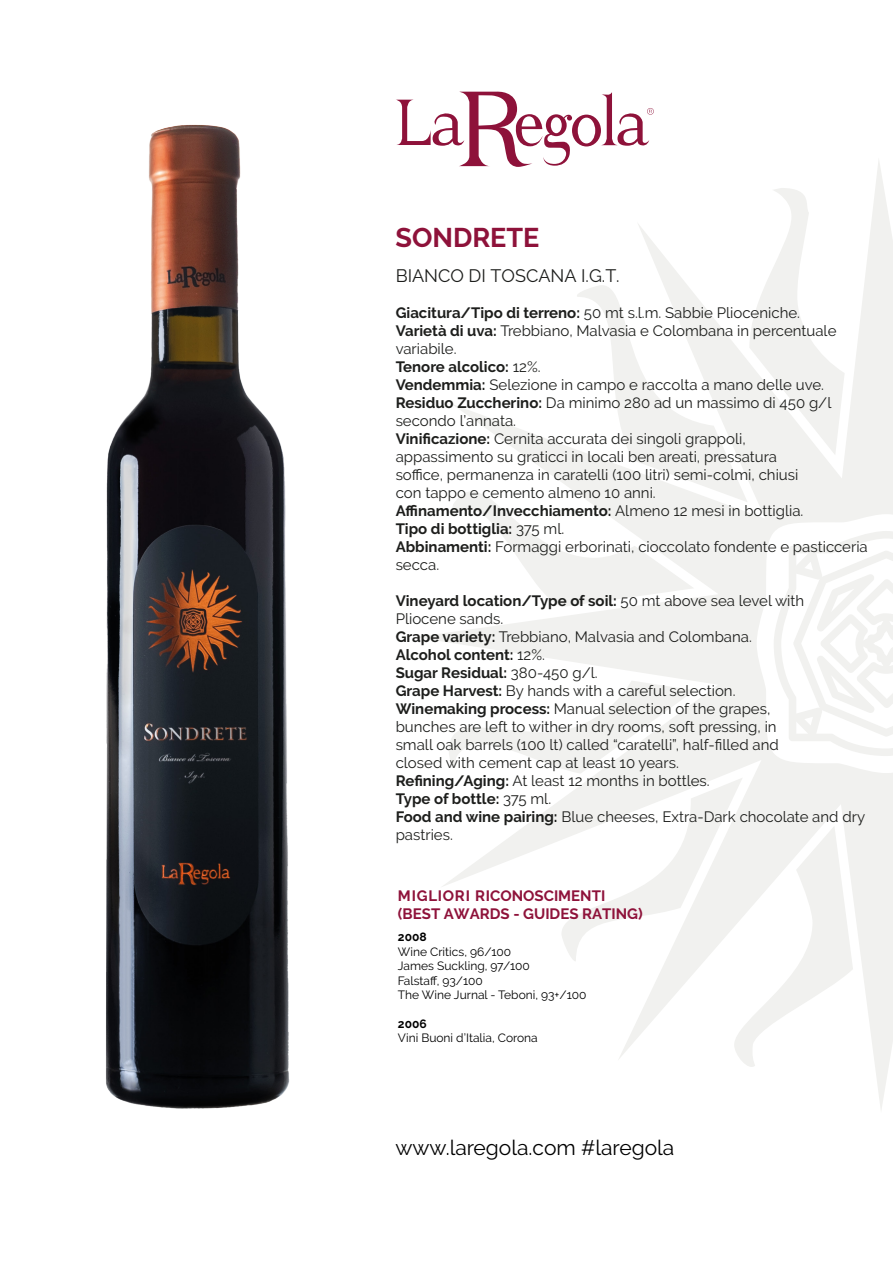
<style>
.page{position:relative;width:893px;height:1263px;background:#fff}
.page>*{position:absolute;margin:0;border:0;box-sizing:border-box;transform-origin:0 0}
.t1{font:700 27px "Raleway";color:#8e123a}
.t2{font:21px "Raleway";color:#000}
.t3{font:18px "Raleway";color:#1d1e1c}
.t4{font:15px/18px "Raleway";color:#1d1e1c}
.t5{font:700 15px/18px "Raleway";color:#8e123a}
.t6{font:12px/14.4px "Raleway";color:#010101}
.t7{font:700 12px "Raleway";color:#010101}
.s1{font-weight:700}
</style>
<div class="page">
<svg style="left:449px;top:188px;width:444px;height:884px"></svg>
<svg style="left:419px;top:91px;width:235px;height:76px"></svg>
<img style="left:106px;top:99px;width:313px;height:1010px">
<h1 class="t1" style="left:395px;top:222px;width:146px">SONDRETE</h1>
<p class="t3" style="left:396px;top:265px;width:226px">BIANCO DI TOSCANA I.G.T.</p>
<p class="t4" style="left:396px;top:303px;width:474px"><span class="s1">Giacitura/Tipo di terreno:</span> 50 mt s.l.m. Sabbie Plioceniche.<br><span class="s1">Varietà di uva:</span> Trebbiano, Malvasia e Colombana in percentuale variabile.<br><span class="s1">Tenore alcolico:</span> 12%.<br><span class="s1">Vendemmia:</span> Selezione in campo e raccolta a mano delle uve.<br><span class="s1">Residuo Zuccherino:</span> Da minimo 280 ad un massimo di 450 g/l secondo l’annata.<br><span class="s1">Vinificazione:</span> Cernita accurata dei singoli grappoli,<br>appassimento su graticci in locali ben areati, pressatura<br>soffice, permanenza in caratelli (100 litri) semi-colmi, chiusi<br>con tappo e cemento almeno 10 anni.<br><span class="s1">Affinamento/Invecchiamento:</span> Almeno 12 mesi in bottiglia.<br><span class="s1">Tipo di bottiglia:</span> 375 ml.<br><span class="s1">Abbinamenti:</span> Formaggi erborinati, cioccolato fondente e pasticceria secca.</p>
<p class="t4" style="left:396px;top:591px;width:471px"><span class="s1">Vineyard location/Type of soil:</span> 50 mt above sea level with Pliocene sands.<br><span class="s1">Grape variety:</span> Trebbiano, Malvasia and Colombana.<br><span class="s1">Alcohol content:</span> 12%.<br><span class="s1">Sugar Residual:</span> 380-450 g/l.<br><span class="s1">Grape Harvest:</span> By hands with a careful selection.<br><span class="s1">Winemaking process:</span> Manual selection of the grapes,<br>bunches are left to wither in dry rooms, soft pressing, in<br>small oak barrels (100 lt) called “caratelli”, half-filled and<br>closed with cement cap at least 10 years.<br><span class="s1">Refining/Aging:</span> At least 12 months in bottles.<br><span class="s1">Type of bottle:</span> 375 ml.<br><span class="s1">Food and wine pairing:</span> Blue cheeses, Extra-Dark chocolate and dry pastries.</p>
<p class="t5" style="left:398px;top:887px;width:246px">MIGLIORI RICONOSCIMENTI (BEST AWARDS - GUIDES RATING)</p>
<p class="t7" style="left:398px;top:930px;width:30px">2008</p>
<p class="t6" style="left:398px;top:944px;width:190px">Wine Critics, 96/100<br>James Suckling, 97/100<br>Falstaff, 93/100<br>The Wine Jurnal - Teboni, 93+/100</p>
<p class="t7" style="left:398px;top:1017px;width:30px">2006</p>
<p class="t6" style="left:398px;top:1031px;width:141px">Vini Buoni d’Italia, Corona</p>
<h2 class="t2" style="left:395px;top:1135px;width:280px">www.laregola.com #laregola</h2>
</div>
